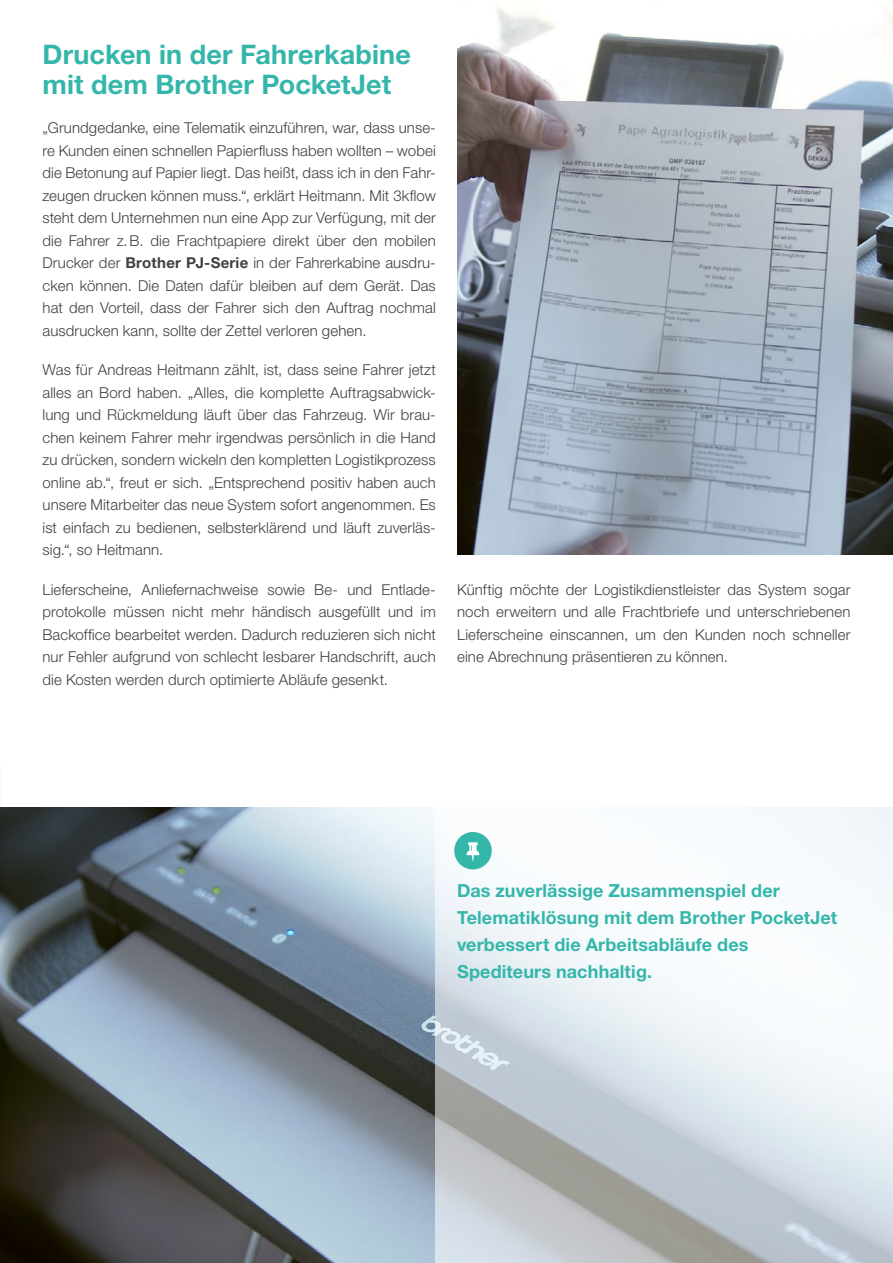
<style>
.page{position:relative;width:893px;height:1263px;background:#fff}
.page>*{position:absolute;margin:0;border:0;box-sizing:border-box;transform-origin:0 0}
.t1{font:700 27px/30px "Helvetica Neue";letter-spacing:.005em;color:#35b6aa}
.t2{font:700 18px "Helvetica Neue";letter-spacing:.005em;color:#35b6aa}
.t3{font:300 15px/22.5px "Helvetica Neue";letter-spacing:.005em;color:#40403f;text-align:justify}
.s1{font-weight:700}
</style>
<div class="page">
<img style="left:457px;top:0;width:436px;height:555px">
<img style="left:0;top:808px;width:436px;height:455px">
<svg style="left:436px;top:808px;width:457px;height:455px"></svg>
<div style="left:454px;top:832px;width:38px;height:37px;background:#35b6aa;border-radius:50%"></div>
<svg style="left:467px;top:842px;width:12px;height:19px"></svg>
<p class="t1" style="left:43px;top:38px;width:370px">Drucken in der Fahrerkabine mit dem Brother PocketJet</p>
<p class="t3" style="left:43px;top:116px;width:395px">„Grundgedanke, eine Telematik einzuführen, war, dass unse&shy;re Kunden einen schnellen Papierfluss haben wollten – wobei die Betonung auf Papier liegt. Das heißt, dass ich in den Fahr&shy;zeugen drucken können muss.“, erklärt Heitmann. Mit 3kflow steht dem Unternehmen nun eine App zur Verfügung, mit der die Fahrer z.B. die Frachtpapiere direkt über den mobilen Drucker der <span class="s1">Brother PJ-Serie</span> in der Fahrerkabine ausdru&shy;cken können. Die Daten dafür bleiben auf dem Gerät. Das hat den Vorteil, dass der Fahrer sich den Auftrag nochmal ausdrucken kann, sollte der Zettel verloren gehen.</p>
<p class="t3" style="left:43px;top:358px;width:395px">Was für Andreas Heitmann zählt, ist, dass seine Fahrer jetzt alles an Bord haben. „Alles, die komplette Auftragsabwick&shy;lung und Rückmeldung läuft über das Fahrzeug. Wir brau&shy;chen keinem Fahrer mehr irgendwas persönlich in die Hand zu drücken, sondern wickeln den kompletten Logistikprozess online ab.“, freut er sich. „Entsprechend positiv haben auch unsere Mitarbeiter das neue System sofort angenommen. Es ist einfach zu bedienen, selbsterklärend und läuft zuverläs&shy;sig.“, so Heitmann.</p>
<p class="t3" style="left:43px;top:578px;width:395px">Lieferscheine, Anliefernachweise sowie Be- und Entlade&shy;protokolle müssen nicht mehr händisch ausgefüllt und im Backoffice bearbeitet werden. Dadurch reduzieren sich nicht nur Fehler aufgrund von schlecht lesbarer Handschrift, auch die Kosten werden durch optimierte Abläufe gesenkt.</p>
<p class="t3" style="left:457px;top:578px;width:395px">Künftig möchte der Logistikdienstleister das System sogar noch erweitern und alle Frachtbriefe und unterschriebenen Lieferscheine einscannen, um den Kunden noch schneller eine Abrechnung präsentieren zu können.</p>
<p class="t2" style="left:457px;top:879px;width:324px">Das zuverlässige Zusammenspiel der</p>
<p class="t2" style="left:457px;top:906px;width:382px">Telematiklösung mit dem Brother PocketJet</p>
<p class="t2" style="left:457px;top:933px;width:293px">verbessert die Arbeitsabläufe des</p>
<p class="t2" style="left:457px;top:960px;width:196px">Spediteurs nachhaltig.</p>
</div>
